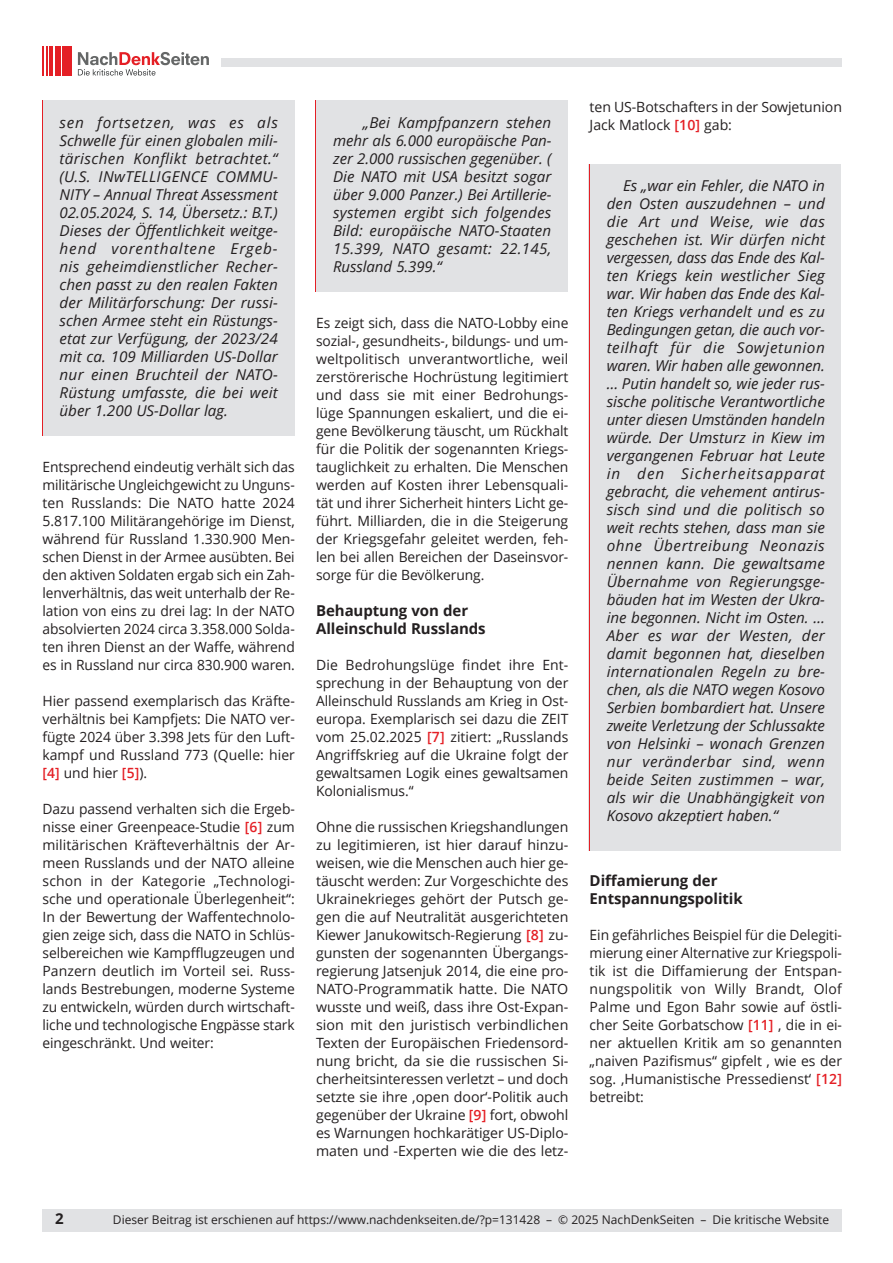
<style>
.page{position:relative;width:893px;height:1263px;background:#fff}
.page>*{position:absolute;margin:0;border:0;box-sizing:border-box;transform-origin:0 0}
.t1{font:italic 15px/18px "Open Sans";letter-spacing:.005em;color:#231f20;text-align:justify}
.t2{font:700 15px/18px "Open Sans";letter-spacing:-.005em;color:#231f20}
.t3{font:14.1px/18px "Open Sans";letter-spacing:-.005em;color:#231f20;text-align:justify}
.t4{font:12px "Open Sans";color:#231f20}
.s1{font-weight:600;color:#e41f25}
</style>
<div class="page">
<div style="left:43px;top:100px;width:252px;height:336px;background:#e1e2e4"></div>
<hr style="left:43px;top:100px;width:1px;height:336px;background:#e41f25">
<div style="left:315px;top:100px;width:252px;height:192px;background:#e1e2e4"></div>
<hr style="left:315px;top:100px;width:1px;height:192px;background:#e41f25">
<div style="left:589px;top:165px;width:252px;height:686px;background:#e1e2e4"></div>
<hr style="left:589px;top:165px;width:1px;height:686px;background:#e41f25">
<div style="left:221px;top:58px;width:621px;height:8px;background:#e1e2e4"></div>
<div style="left:43px;top:1209px;width:799px;height:23px;background:#e1e2e4"></div>
<hr style="left:43px;top:46px;width:1px;height:30px;background:#e41f25">
<hr style="left:46px;top:46px;width:2px;height:30px;background:#e41f25">
<hr style="left:50px;top:46px;width:3px;height:30px;background:#e41f25">
<div style="left:55px;top:46px;width:6px;height:30px;background:#e41f25"></div>
<div style="left:63px;top:46px;width:9px;height:30px;background:#e41f25"></div>
<svg style="left:78px;top:52px;width:131px;height:24px"></svg>
<p class="t1" style="left:60px;top:114px;width:220px">sen fortsetzen, was es als Schwelle für einen globalen mili&shy;tärischen Konflikt betrachtet.“ (U.S. INwTELLIGENCE COMMU-NITY – Annual Threat Assessment 02.05.2024, S. 14, Übersetz.: B.T.)<br>Dieses der Öffentlichkeit weitge&shy;hend vorenthaltene Erge b - nis geheimdienstlicher Recher&shy;chen passt zu den realen Fakten der Militärforschung: Der russi&shy;schen Armee steht ein Rüstungs&shy;etat zur Verfügung, der 2023/24 mit ca. 109 Milliarden US-Dollar nur einen Bruchteil der NATO-Rüstung umfasste, die bei weit über 1.200 US-Dollar lag.</p>
<p class="t3" style="left:43px;top:457px;width:254px">Entsprechend eindeutig verhält sich das militärische Ungleichgewicht zu Unguns&shy;ten Russlands: Die NATO hatte 2024<br>5.817.100 Militärangehörige im Dienst, während für Russland 1.330.900 Men&shy;schen Dienst in der Armee ausübten. Bei den aktiven Soldaten ergab sich ein Zah&shy;lenverhältnis, das weit unterhalb der Re&shy;lation von eins zu drei lag: In der NATO absolvierten 2024 circa 3.358.000 Solda&shy;ten ihren Dienst an der Waffe, während es in Russland nur circa 830.900 waren.</p>
<p class="t3" style="left:43px;top:691px;width:254px">Hier passend exemplarisch das Kräfte&shy;verhältnis bei Kampfjets: Die NATO ver&shy;fügte 2024 über 3.398 Jets für den Luft&shy;kampf und Russland 773 (Quelle: hier <span class="s1">[4]</span> und hier <span class="s1">[5]</span>).</p>
<p class="t3" style="left:43px;top:799px;width:254px">Dazu passend verhalten sich die Ergeb&shy;nisse einer Greenpeace-Studie <span class="s1">[6]</span> zum militärischen Kräfteverhältnis der Ar&shy;meen Russlands und der NATO alleine schon in der Kategorie „Technologi&shy;sche und operationale Überlegenheit“:<br>In der Bewertung der Waffentechnolo&shy;gien zeige sich, dass die NATO in Schlüs&shy;selbereichen wie Kampfflugzeugen und Panzern deutlich im Vorteil sei. Russ&shy;lands Bestrebungen, moderne Systeme zu entwickeln, würden durch wirtschaft&shy;liche und technologische Engpässe stark eingeschränkt. Und weiter:</p>
<p class="t1" style="left:333px;top:114px;width:220px;text-indent:30px">„Bei Kampfpanzern stehen mehr als 6.000 europäische Pan&shy;zer 2.000 russischen gegenüber. ( Die NATO mit USA besitzt sogar über 9.000 Panzer.) Bei Artillerie&shy;systemen ergibt sich folgendes Bild: europäische NATO-Staaten 15.399, NATO gesamt: 22.145, Russland 5.399.“</p>
<p class="t3" style="left:316px;top:313px;width:254px">Es zeigt sich, dass die NATO-Lobby eine sozial-, gesundheits-, bildungs- und um&shy;weltpolitisch unverantwortliche, weil zerstörerische Hochrüstung legitimiert und dass sie mit einer Bedrohungs&shy;lüge Spannungen eskaliert, und die ei&shy;gene Bevölkerung täuscht, um Rückhalt für die Politik der sogenannten Kriegs&shy;tauglichkeit zu erhalten. Die Menschen werden auf Kosten ihrer Lebensquali&shy;tät und ihrer Sicherheit hinters Licht ge&shy;führt. Milliarden, die in die Steigerung der Kriegsgefahr geleitet werden, feh&shy;len bei allen Bereichen der Daseinsvor&shy;sorge für die Bevölkerung.</p>
<p class="t2" style="left:316px;top:601px;width:171px">Behauptung von der<br>Alleinschuld Russlands</p>
<p class="t3" style="left:316px;top:655px;width:254px">Die Bedrohungslüge findet ihre Ent&shy;sprechung in der Behauptung von der Alleinschuld Russlands am Krieg in Ost&shy;europa. Exemplarisch sei dazu die ZEIT vom 25.02.2025 <span class="s1">[7]</span> zitiert: „Russlands Angriffskrieg auf die Ukraine folgt der gewaltsamen Logik eines gewaltsamen Kolonialismus.“</p>
<p class="t3" style="left:316px;top:817px;width:254px">Ohne die russischen Kriegshandlungen zu legitimieren, ist hier darauf hinzu&shy;weisen, wie die Menschen auch hier ge&shy;täuscht werden: Zur Vorgeschichte des Ukrainekrieges gehört der Putsch ge&shy;gen die auf Neutralität ausgerichteten Kiewer Janukowitsch-Regierung <span class="s1">[8]</span> zu&shy;gunsten der sogenannten Übergangs&shy;regierung Jatsenjuk 2014, die eine pro-NATO-Programmatik hatte. Die NATO wusste und weiß, dass ihre Ost-Expan&shy;sion mit den juristisch verbindlichen Texten der Europäischen Friedensord&shy;nung bricht, da sie die russischen Si&shy;cherheitsinteressen verletzt – und doch setzte sie ihre ‚open door‘-Politik auch gegenüber der Ukraine <span class="s1">[9]</span> fort, obwohl es Warnungen hochkarätiger US-Diplo&shy;maten und -Experten wie die des letz-</p>
<p class="t3" style="left:590px;top:97px;width:254px">ten US-Botschafters in der Sowjetunion<br>Jack Matlock <span class="s1">[10]</span> gab:</p>
<p class="t1" style="left:607px;top:176px;width:220px;text-indent:16px">Es „war ein Fehler, die NATO in den Osten auszudehnen – und die Art und Weise, wie das geschehen ist. Wir dürfen nicht vergessen, dass das Ende des Kal&shy;ten Kriegs kein westlicher Sieg war. Wir haben das Ende des Kal&shy;ten Kriegs verhandelt und es zu Bedingungen getan, die auch vor&shy;teilhaft für die Sowjetunion waren. Wir haben alle gewonnen. … Putin handelt so, wie jeder rus&shy;sische politische Verantwortliche unter diesen Umständen handeln würde. Der Umsturz in Kiew im vergangenen Februar hat Leute in den Sicherheitsapparat gebracht, die vehement antirus&shy;sisch sind und die politisch so weit rechts stehen, dass man sie ohne Übertreibung Neonazis nennen kann. Die gewaltsame Übernahme von Regierungsge&shy;bäuden hat im Westen der Ukra&shy;ine begonnen. Nicht im Osten. … Aber es war der Westen, der damit begonnen hat, dieselben internationalen Regeln zu bre&shy;chen, als die NATO wegen Kosovo Serbien bombardiert hat. Unsere zweite Verletzung der Schlussakte von Helsinki – wonach Grenzen nur veränderbar sind, wenn beide Seiten zustimmen – war, als wir die Unabhängigkeit von Kosovo akzeptiert haben.“</p>
<p class="t2" style="left:590px;top:871px;width:155px">Diffamierung der<br>Entspannungspolitik</p>
<p class="t3" style="left:590px;top:925px;width:254px">Ein gefährliches Beispiel für die Delegiti&shy;mierung einer Alternative zur Kriegspoli&shy;tik ist die Diffamierung der Entspan&shy;nungspolitik von Willy Brandt, Olof Palme und Egon Bahr sowie auf östli&shy;cher Seite Gorbatschow <span class="s1">[11]</span> , die in ei&shy;ner aktuellen Kritik am so genannten „naiven Pazifismus“ gipfelt , wie es der sog. ‚Humanistische Pressedienst‘ <span class="s1">[12] </span>betreibt:</p>
<p class="t2" style="left:55px;top:1209px;width:10px">2</p>
<p class="t4" style="left:113px;top:1211px;width:718px">Dieser Beitrag ist erschienen auf https://www.nachdenkseiten.de/?p=131428 – © 2025 NachDenkSeiten – Die kritische Website</p>
</div>
